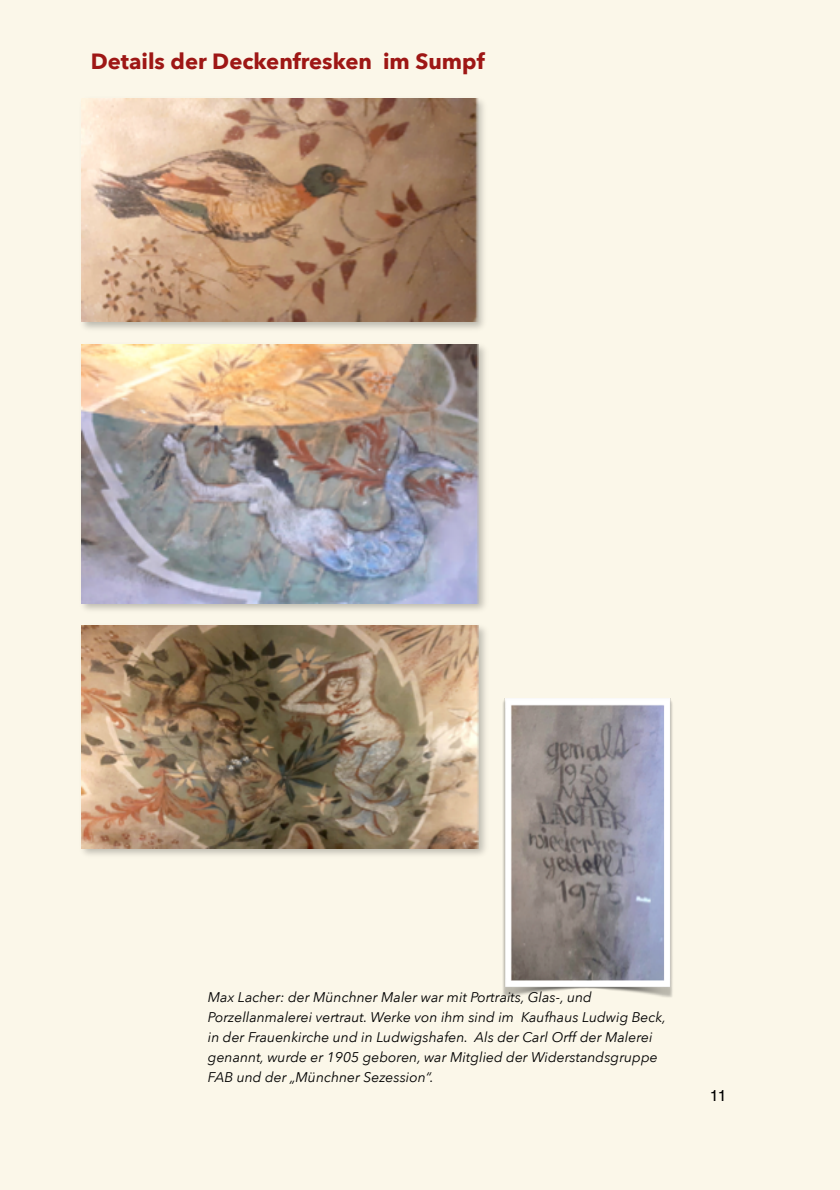
<style>
.page{position:relative;width:840px;height:1190px;background:#fbf7e9}
.page>*{position:absolute;margin:0;border:0;box-sizing:border-box;transform-origin:0 0}
.t1{font:700 22px "Avenir Next";color:#9e1715}
.t2{font:16px "Helvetica";color:#000}
.t3{font:italic 14px/20px "Avenir Next";color:#000}
</style>
<div class="page">
<img style="left:81px;top:98px;width:403px;height:231px">
<img style="left:82px;top:99px;width:396px;height:223px">
<img style="left:503px;top:698px;width:170px;height:300px">
<img style="left:81px;top:344px;width:404px;height:266px">
<img style="left:82px;top:344px;width:396px;height:259px">
<img style="left:81px;top:625px;width:405px;height:230px">
<img style="left:82px;top:625px;width:396px;height:223px">
<h1 class="t1" style="left:91px;top:47px;width:395px">Details der Deckenfresken im Sumpf</h1>
<p class="t3" style="left:208px;top:987px;width:460px">Max Lacher: der Münchner Maler war mit Portraits, Glas-, und Porzellanmalerei vertraut. Werke von ihm sind im Kaufhaus Ludwig Beck, in der Frauenkirche und in Ludwigshafen. Als der Carl Orff der Malerei genannt, wurde er 1905 geboren, war Mitglied der Widerstandsgruppe FAB und der „Münchner Sezession“.</p>
<p class="t2" style="left:710px;top:1089px;width:18px">11</p>
</div>
